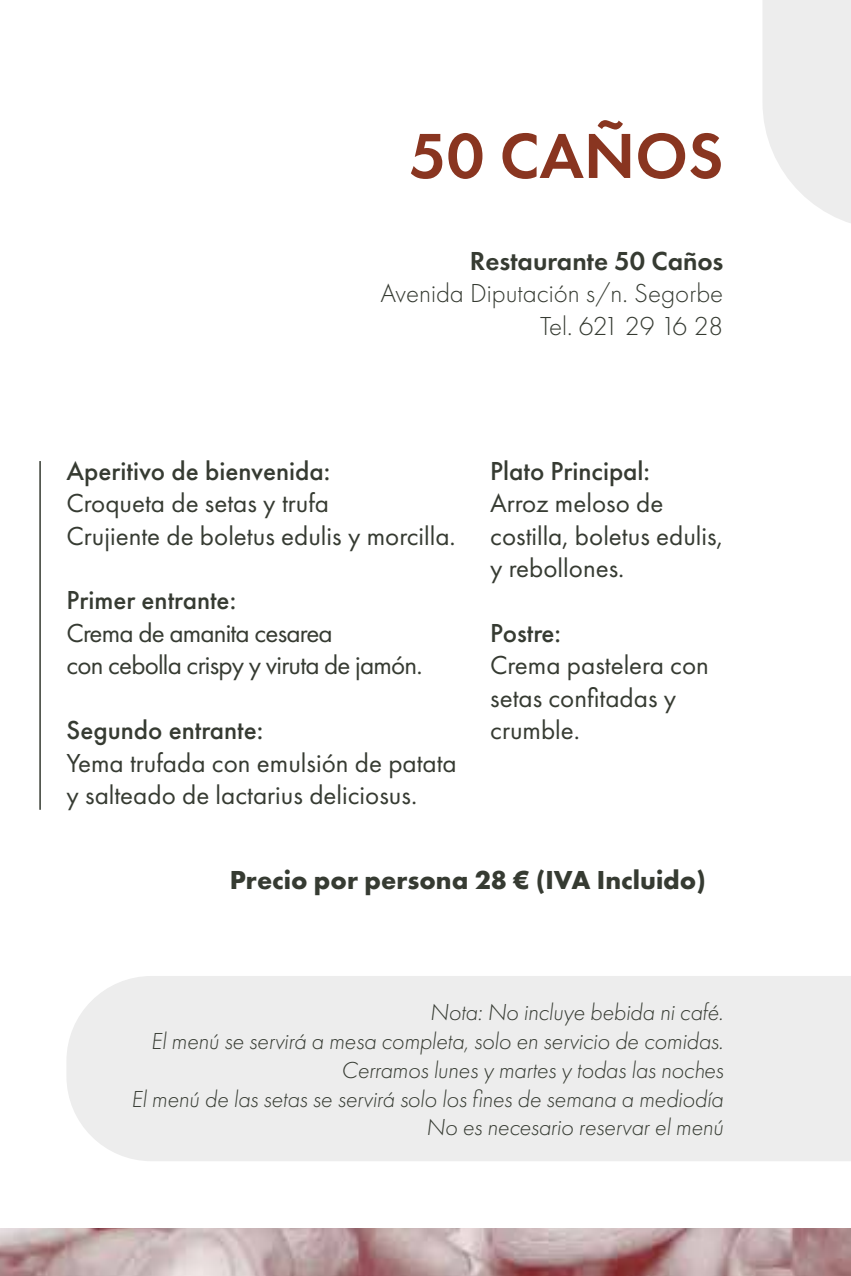
<style>
.page{position:relative;width:851px;height:1276px;background:#fff}
.page>*{position:absolute;margin:0;border:0;box-sizing:border-box;transform-origin:0 0}
.t1{font:600 66px "Futura PT";color:#893520}
.t2{font:27px/32.4px "Futura PT";color:#363b32}
.t3{font:500 27px "Futura PT";color:#363b32}
.t4{font:27px/32.4px "Futura PT";letter-spacing:-.03em;color:#363b32}
.t5{font:300 27px/32.4px "Futura PT";color:#363b32;text-align:right}
.t6{font:700 27px "Futura PT";color:#363b32}
.t7{font:600 27px "Futura PT";color:#363b32}
.t8{font:italic 300 24px/28.8px "Futura PT";letter-spacing:-.01em;color:#363b32;text-align:right}
</style>
<div class="page">
<div style="left:66px;top:976px;width:784px;height:185px;background:#ededed"></div>
<svg style="left:763px;top:0;width:87px;height:223px"></svg>
<hr style="left:39px;top:461px;width:2px;height:349px;background:#363b32">
<img style="left:0;top:1228px;width:850px;height:48px">
<h1 class="t1" style="left:409px;top:115px;width:315px">50 CAÑOS</h1>
<p class="t7" style="left:470px;top:244px;width:255px">Restaurante 50 Caños</p>
<p class="t5" style="left:380px;top:277px;width:344px">Avenida Diputación s/n. Segorbe<br>Tel. 621 29 16 28</p>
<p class="t3" style="left:66px;top:454px;width:265px">Aperitivo de bienvenida:</p>
<p class="t2" style="left:66px;top:487px;width:391px">Croqueta de setas y trufa<br>Crujiente de boletus edulis y morcilla.</p>
<p class="t3" style="left:66px;top:584px;width:171px">Primer entrante:</p>
<p class="t4" style="left:66px;top:616px;width:357px">Crema de amanita cesarea<br>con cebolla crispy y viruta de jamón.</p>
<p class="t3" style="left:66px;top:714px;width:198px">Segundo entrante:</p>
<p class="t2" style="left:66px;top:746px;width:392px">Yema trufada con emulsión de patata y salteado de lactarius deliciosus.</p>
<p class="t3" style="left:490px;top:454px;width:161px">Plato Principal:</p>
<p class="t2" style="left:490px;top:487px;width:234px">Arroz meloso de costilla, boletus edulis, y rebollones.</p>
<p class="t3" style="left:490px;top:616px;width:72px">Postre:</p>
<p class="t2" style="left:490px;top:649px;width:220px">Crema pastelera con setas confitadas y crumble.</p>
<p class="t6" style="left:230px;top:862px;width:477px">Precio por persona 28 € (IVA Incluido)</p>
<p class="t8" style="left:131px;top:998px;width:593px">Nota: No incluye bebida ni café.<br>El menú se servirá a mesa completa, solo en servicio de comidas.<br>Cerramos lunes y martes y todas las noches<br>El menú de las setas se servirá solo los fines de semana a mediodía No es necesario reservar el menú</p>
</div>
